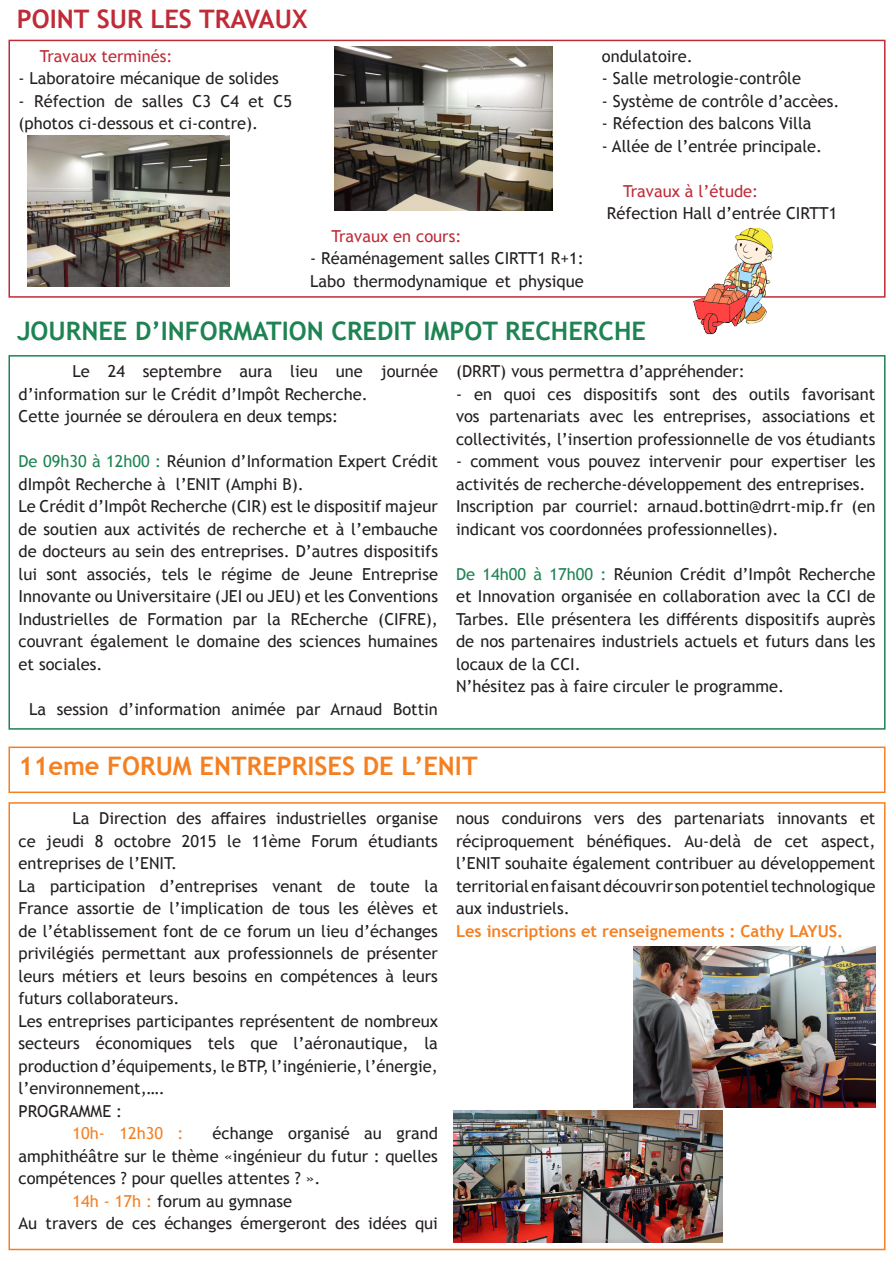
<style>
.page{position:relative;width:893px;height:1263px;background:#fff}
.page>*{position:absolute;margin:0;border:0;box-sizing:border-box;transform-origin:0 0}
.t1{font:700 25.5px "Trebuchet MS";color:#1e8353}
.t2{font:700 25.5px "Trebuchet MS";color:#f58021}
.t3{font:700 25.5px "Trebuchet MS";color:#bf2b37}
.t4{font:16.5px/22.5px "Trebuchet MS";color:#231f20;text-align:justify}
.t5{font:16.5px "Trebuchet MS";color:#bf2b37}
.t6{font:700 16.5px "Trebuchet MS";color:#f58021}
.t7{font:16.5px "Trebuchet MS";color:#f58021}
.s1{color:#1e8353}
.s2{color:#f58021}
</style>
<div class="page">
<div style="left:9px;top:40px;width:876px;height:258px;border:2px solid #bf2b37"></div>
<div style="left:9px;top:355px;width:876px;height:375px;border:2px solid #1e8353"></div>
<div style="left:9px;top:746px;width:876px;height:47px;border:2px solid #f58021"></div>
<img style="left:692px;top:227px;width:86px;height:108px">
<img style="left:334px;top:47px;width:219px;height:163px">
<img style="left:28px;top:135px;width:201px;height:151px">
<div style="left:9px;top:802px;width:876px;height:448px;border:2px solid #f58021"></div>
<img style="left:453px;top:1111px;width:269px;height:132px">
<img style="left:633px;top:946px;width:242px;height:162px">
<p class="t3" style="left:17px;top:3px;width:292px">POINT SUR LES TRAVAUX</p>
<p class="t5" style="left:40px;top:46px;width:134px">Travaux terminés:</p>
<p class="t4" style="left:19px;top:67px;width:262px">- Laboratoire mécanique de solides</p>
<p class="t4" style="left:19px;top:90px;width:275px">- Réfection de salles C3 C4 et C5 (photos ci-dessous et ci-contre).</p>
<p class="t5" style="left:331px;top:226px;width:131px">Travaux en cours:</p>
<p class="t4" style="left:310px;top:247px;width:275px">- Réaménagement salles CIRTT1 R+1:<br>Labo thermodynamique et physique</p>
<p class="t4" style="left:602px;top:45px;width:93px">ondulatoire.</p>
<p class="t4" style="left:602px;top:67px;width:201px">- Salle metrologie-contrôle</p>
<p class="t4" style="left:602px;top:90px;width:239px">- Système de contrôle d’accèes.</p>
<p class="t4" style="left:602px;top:112px;width:211px">- Réfection des balcons Villa</p>
<p class="t4" style="left:602px;top:135px;width:222px">- Allée de l’entrée principale.</p>
<p class="t5" style="left:623px;top:181px;width:137px">Travaux à l’étude:</p>
<p class="t4" style="left:607px;top:202px;width:232px">Réfection Hall d’entrée CIRTT1</p>
<p class="t1" style="left:17px;top:315px;width:630px">JOURNEE D’INFORMATION CREDIT IMPOT RECHERCHE</p>
<p class="t4" style="left:19px;top:360px;width:421px;text-indent:54px">Le 24 septembre aura lieu une journée d’information sur le Crédit d’Impôt Recherche.</p>
<p class="t4" style="left:19px;top:405px;width:321px">Cette journée se déroulera en deux temps:</p>
<p class="t4" style="left:19px;top:450px;width:421px"><span class="s1">De 09h30 à 12h00 :</span> Réunion d’Information Expert Crédit dImpôt Recherche à l’ENIT (Amphi B).</p>
<p class="t4" style="left:19px;top:495px;width:421px">Le Crédit d’Impôt Recherche (CIR) est le dispositif majeur de soutien aux activités de recherche et à l’embauche de docteurs au sein des entreprises. D’autres dispositifs lui sont associés, tels le régime de Jeune Entreprise Innovante ou Universitaire (JEI ou JEU) et les Conventions Industrielles de Formation par la REcherche (CIFRE), couvrant également le domaine des sciences humaines et sociales.</p>
<p class="t4" style="left:29px;top:697px;width:410px">La session d’information animée par Arnaud Bottin</p>
<p class="t4" style="left:456px;top:360px;width:290px">(DRRT) vous permettra d’appréhender:</p>
<p class="t4" style="left:456px;top:382px;width:421px">- en quoi ces dispositifs sont des outils favorisant vos partenariats avec les entreprises, associations et collectivités, l’insertion professionnelle de vos étudiants</p>
<p class="t4" style="left:456px;top:450px;width:421px">- comment vous pouvez intervenir pour expertiser les activités de recherche-développement des entreprises.</p>
<p class="t4" style="left:456px;top:495px;width:421px">Inscription par courriel: arnaud.bottin@drrt-mip.fr (en indicant vos coordonnées professionnelles).</p>
<p class="t4" style="left:456px;top:562px;width:421px"><span class="s1">De 14h00 à 17h00 :</span> Réunion Crédit d’Impôt Recherche et Innovation organisée en collaboration avec la CCI de Tarbes. Elle présentera les différents dispositifs auprès de nos partenaires industriels actuels et futurs dans les locaux de la CCI.</p>
<p class="t4" style="left:456px;top:675px;width:330px">N’hésitez pas à faire circuler le programme.</p>
<p class="t2" style="left:19px;top:750px;width:461px">11eme FORUM ENTREPRISES DE L’ENIT</p>
<p class="t4" style="left:19px;top:807px;width:421px;text-indent:54px">La Direction des affaires industrielles organise ce jeudi 8 octobre 2015 le 11ème Forum étudiants entreprises de l’ENIT.</p>
<p class="t4" style="left:19px;top:875px;width:421px">La participation d’entreprises venant de toute la France assortie de l’implication de tous les élèves et de l’établissement font de ce forum un lieu d’échanges privilégiés permettant aux professionnels de présenter leurs métiers et leurs besoins en compétences à leurs futurs collaborateurs.</p>
<p class="t4" style="left:19px;top:1010px;width:421px">Les entreprises participantes représentent de nombreux secteurs économiques tels que l’aéronautique, la production d’équipements, le BTP, l’ingénierie, l’énergie, l’environnement,….</p>
<p class="t4" style="left:19px;top:1100px;width:105px">PROGRAMME :</p>
<p class="t7" style="left:73px;top:1123px;width:113px">10h- 12h30 :</p>
<p class="t4" style="left:456px;top:807px;width:421px">nous conduirons vers des partenariats innovants et réciproquement bénéfiques. Au-delà de cet aspect, l’ENIT souhaite également contribuer au développement territorial en faisant découvrir son potentiel technologique aux industriels.</p>
<p class="t6" style="left:456px;top:921px;width:389px">Les inscriptions et renseignements : Cathy LAYUS.</p>
<p class="t4" style="left:19px;top:1122px;width:421px;text-indent:194px">échange organisé au grand amphithéâtre sur le thème «ingénieur du futur : quelles compétences ? pour quelles attentes ? ».</p>
<p class="t4" style="left:73px;top:1190px;width:221px"><span class="s2">14h - 17h :</span> forum au gymnase</p>
<p class="t4" style="left:19px;top:1212px;width:421px">Au travers de ces échanges émergeront des idées qui</p>
</div>
